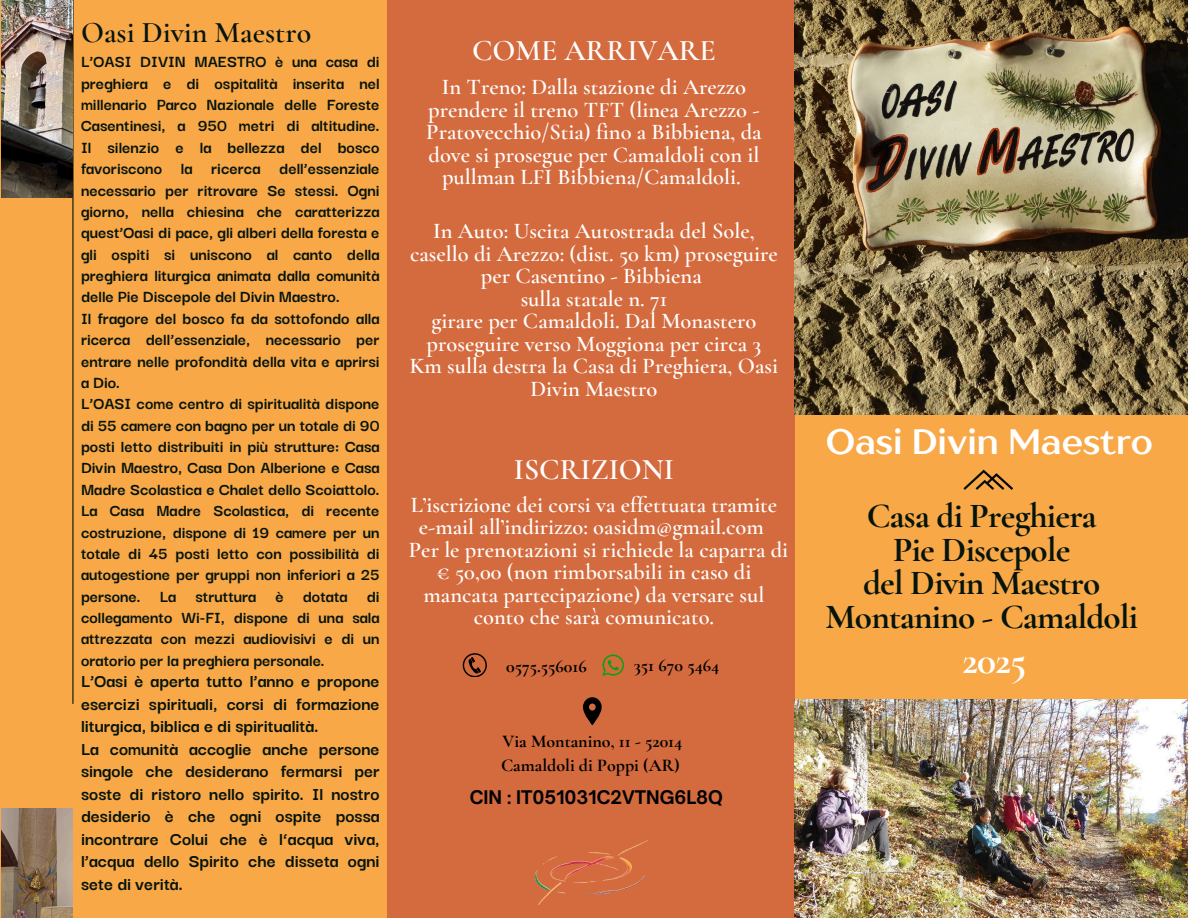
<style>
.page{position:relative;width:1188px;height:918px;background:#f9a847}
.page>*{position:absolute;margin:0;border:0;box-sizing:border-box;transform-origin:0 0}
.t1{font:700 39.75px "Cormorant Garamond";color:#fff}
.t2{font:700 35.25px/33.8px "Cormorant Garamond";letter-spacing:-.02em;color:#05140c;text-align:center}
.t3{font:700 35.1px "TT Drugs";color:#fff}
.t4{font:600 30px "Cormorant Garamond";color:#fff}
.t5{font:600 30px "Cormorant Garamond";color:#05140c}
.t6{font:600 22.5px/22.5px "Cormorant Garamond";color:#fff;text-align:center}
.t7{font:700 19.5px/22.5px "Darker Grotesque";color:#05140c;text-align:justify}
.t8{font:700 18px/21.3px "Darker Grotesque";color:#05140c;text-align:justify}
.t9{font:700 18px/24.2px "Cormorant Garamond";color:#000}
.t10{font:700 18px "Open Sauce One";color:#000}
</style>
<div class="page">
<hr style="left:72px;top:0;width:2px;height:704px;background:#05140c">
<div style="left:388px;top:0;width:407px;height:918px;background:#d46b3e"></div>
<img style="left:535px;top:840px;width:114px;height:65px">
<img style="left:2px;top:0;width:70px;height:198px">
<svg style="left:963px;top:470px;width:50px;height:20px"></svg>
<svg style="left:463px;top:653px;width:23px;height:24px"></svg>
<img style="left:602px;top:655px;width:22px;height:22px">
<svg style="left:583px;top:697px;width:19px;height:28px"></svg>
<img style="left:795px;top:0;width:393px;height:414px">
<img style="left:795px;top:700px;width:393px;height:218px">
<img style="left:2px;top:809px;width:70px;height:109px">
<h5 class="t5" style="left:81px;top:15px;width:232px">Oasi Divin Maestro</h5>
<p class="t8" style="left:81px;top:50px;width:300px">L’OASI DIVIN MAESTRO è una casa di preghiera e di ospitalità inserita nel millenario Parco Nazionale delle Foreste Casentinesi, a 950 metri di altitudine.<br>Il silenzio e la bellezza del bosco favoriscono la ricerca dell’essenziale necessario per ritrovare Se stessi. Ogni giorno, nella chiesina che caratterizza quest’Oasi di pace, gli alberi della foresta e gli ospiti si uniscono al canto della preghiera liturgica animata dalla comunità delle Pie Discepole del Divin Maestro.</p>
<p class="t8" style="left:81px;top:306px;width:300px">Il fragore del bosco fa da sottofondo alla ricerca dell’essenziale, necessario per entrare nelle profondità della vita e aprirsi a Dio.</p>
<p class="t8" style="left:81px;top:392px;width:300px">L’OASI come centro di spiritualità dispone di 55 camere con bagno per un totale di 90 posti letto distribuiti in più strutture: Casa Divin Maestro, Casa Don Alberione e Casa Madre Scolastica e Chalet dello Scoiattolo.<br>La Casa Madre Scolastica, di recente costruzione, dispone di 19 camere per un totale di 45 posti letto con possibilità di autogestione per gruppi non inferiori a 25 persone. La struttura è dotata di collegamento Wi-FI, dispone di una sala attrezzata con mezzi audiovisivi e di un oratorio per la preghiera personale.</p>
<h3 class="t7" style="left:81px;top:668px;width:300px">L’Oasi è aperta tutto l’anno e propone esercizi spirituali, corsi di formazione liturgica, biblica e di spiritualità.</h3>
<h5 class="t7" style="left:81px;top:736px;width:300px">La comunità accoglie anche persone singole che desiderano fermarsi per soste di ristoro nello spirito. Il nostro desiderio è che ogni ospite possa incontrare Colui che è l‘acqua viva, l’acqua dello Spirito che disseta ogni sete di verità.</h5>
<h3 class="t4" style="left:472px;top:32px;width:245px">COME ARRIVARE</h3>
<h5 class="t6" style="left:426px;top:76px;width:337px">In Treno: Dalla stazione di Arezzo prendere il treno TFT (linea Arezzo - Pratovecchio/Stia) fino a Bibbiena, da dove si prosegue per Camaldoli con il pullman LFI Bibbiena/Camaldoli.</h5>
<p class="t6" style="left:410px;top:220px;width:370px">In Auto: Uscita Autostrada del Sole, casello di Arezzo: (dist. 50 km) proseguire per Casentino - Bibbiena<br>sulla statale n. 71<br>girare per Camaldoli. Dal Monastero proseguire verso Moggiona per circa 3<br>Km sulla destra la Casa di Preghiera, Oasi<br>Divin Maestro</p>
<p class="t4" style="left:514px;top:451px;width:162px">ISCRIZIONI</p>
<h6 class="t6" style="left:411px;top:493px;width:368px">L’iscrizione dei corsi va effettuata tramite</h6>
<h6 class="t6" style="left:419px;top:516px;width:346px">e-mail all’indirizzo: oasidm@gmail.com</h6>
<h6 class="t6" style="left:409px;top:538px;width:381px">Per le prenotazioni si richiede la caparra di</h6>
<h6 class="t6" style="left:437px;top:561px;width:316px">€ 50,00 (non rimborsabili in caso di</h6>
<h6 class="t6" style="left:424px;top:583px;width:342px">mancata partecipazione) da versare sul</h6>
<h6 class="t6" style="left:474px;top:606px;width:242px">conto che sarà comunicato.</h6>
<p class="t3" style="left:826px;top:420px;width:329px">Oasi Divin Maestro</p>
<p class="t2" style="left:826px;top:499px;width:314px">Casa di Preghiera<br>Pie Discepole<br>del Divin Maestro<br>Montanino - Camaldoli</p>
<h4 class="t9" style="left:506px;top:654px;width:82px">0575.556016</h4>
<p class="t9" style="left:634px;top:653px;width:87px">351 670 5464</p>
<p class="t1" style="left:962px;top:636px;width:66px">2025</p>
<p class="t9" style="left:501px;top:729px;width:183px">Via Montanino, 11 - 52014<br>Camaldoli di Poppi (AR)</p>
<h6 class="t10" style="left:470px;top:786px;width:255px">CIN : IT051031C2VTNG6L8Q</h6>
</div>
